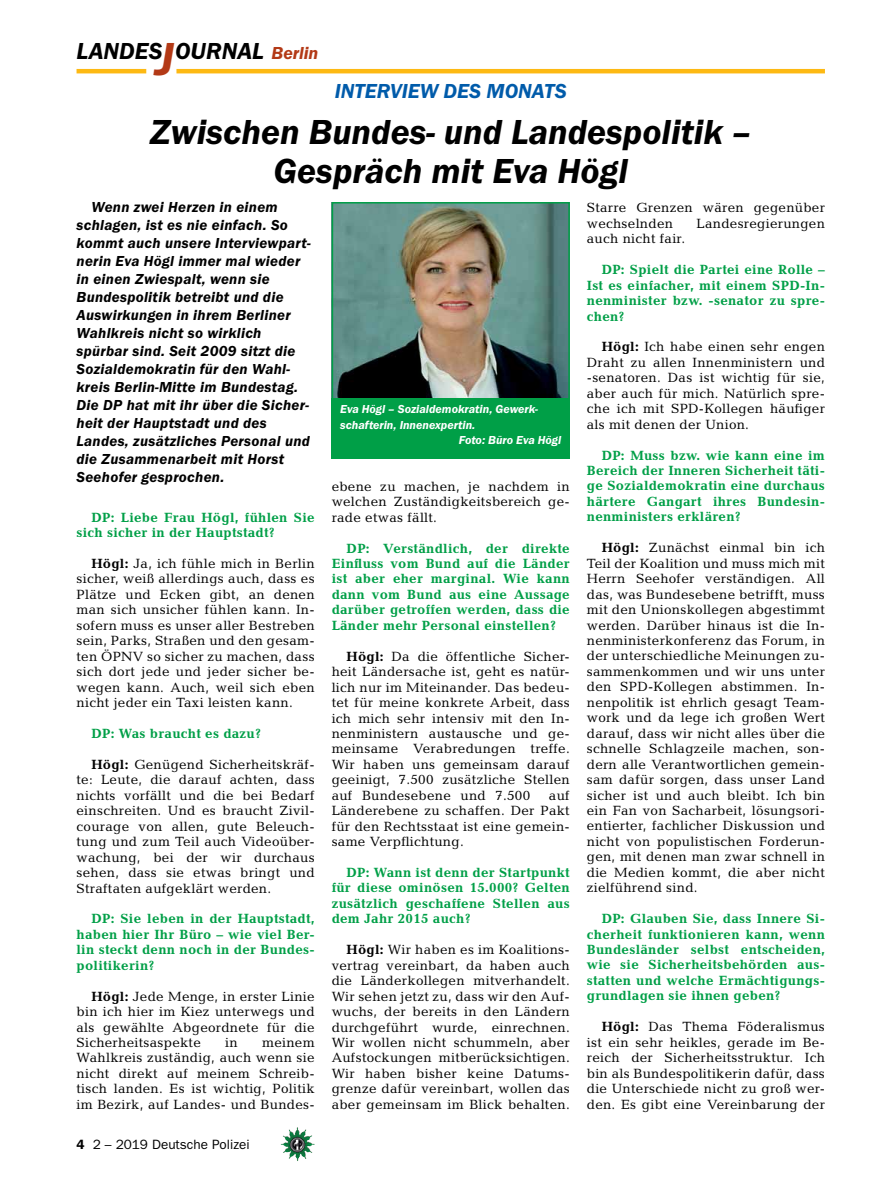
<style>
.page{position:relative;width:893px;height:1191px;background:#fff}
.page>*{position:absolute;margin:0;border:0;box-sizing:border-box;transform-origin:0 0}
.t1{font:italic 600 36px/39px "Franklin Gothic Itc T";color:#000;text-align:center}
.t2{font:italic 600 24px "Franklin Gothic Itc T";color:#000}
.t3{font:italic 600 21px "Franklin Gothic Itc T";letter-spacing:.01em;color:#005baa}
.t4{font:italic 600 15px/18px "Franklin Gothic Itc T";letter-spacing:.02em;color:#000}
.t5{font:13.5px/15.5px "Candida";letter-spacing:.02em;color:#000;text-align:justify}
.t6{font:700 13.5px/15.5px "Candida";letter-spacing:.02em;color:#009f47;text-align:justify}
.t7{font:13.5px "Franklin Gothic";color:#000}
.t8{font:italic 600 12px "Franklin Gothic Itc T";color:#fff}
.s1{font-size:48px;color:#b33916}
.s2{font-size:18px;color:#b33916}
.s3{font-weight:700}
.s4{font-weight:600}
</style>
<div class="page">
<hr style="left:77px;top:69px;width:69px;height:4px;background:#fdb913">
<hr style="left:176px;top:69px;width:649px;height:4px;background:#fdb913">
<img style="left:281px;top:1128px;width:16px;height:24px">
<img style="left:335px;top:205px;width:232px;height:194px">
<div style="left:332px;top:202px;width:238px;height:227px;border:2px solid #009f47"></div>
<div style="left:332px;top:399px;width:238px;height:60px;background:#009f47"></div>
<h2 class="t2" style="left:77px;top:37px;width:243px">LANDES<span class="s1">J</span>OURNAL <span class="s2">Berlin</span></h2>
<h3 class="t3" style="left:335px;top:79px;width:44px">Interview</h3>
<h3 class="t3" style="left:444px;top:79px;width:14px">des</h3>
<h3 class="t3" style="left:487px;top:79px;width:16px">Mona</h3>
<h3 class="t3" style="left:544px;top:79px;width:22px">ts</h3>
<h1 class="t1" style="left:150px;top:112px;width:603px">Zwischen Bundes- und Landespolitik –<br>Gespräch mit Eva Högl</h1>
<p class="t4" style="left:77px;top:198px;width:236px;text-indent:15px">Wenn zwei Herzen in einem schlagen, ist es nie einfach. So kommt auch unsere Interviewpart&shy;nerin Eva Högl immer mal wieder in einen Zwiespalt, wenn sie<br>Bundespolitik betreibt und die<br>Auswirkungen in ihrem Berliner<br>Wahlkreis nicht so wirklich spürbar sind. Seit 2009 sitzt die<br>Sozialdemokratin für den Wahl&shy;kreis Berlin-Mitte im Bundestag.<br>Die DP hat mit ihr über die Sicher&shy;heit der Hauptstadt und des<br>Landes, zusätzliches Personal und die Zusammenarbeit mit Horst<br>Seehofer gesprochen.</p>
<p class="t6" style="left:77px;top:509px;width:240px;text-indent:15px">DP: Liebe Frau Högl, fühlen Sie sich sicher in der Hauptstadt?</p>
<p class="t5" style="left:77px;top:556px;width:240px;text-indent:15px"><span class="s3">Högl:</span> Ja, ich fühle mich in Berlin sicher, weiß allerdings auch, dass es Plätze und Ecken gibt, an denen man sich unsicher fühlen kann. In&shy;sofern muss es unser aller Bestreben sein, Parks, Straßen und den gesam&shy;ten ÖPNV so sicher zu machen, dass sich dort jede und jeder sicher be&shy;wegen kann. Auch, weil sich eben nicht jeder ein Taxi leisten kann.</p>
<p class="t6" style="left:91px;top:725px;width:171px">DP: Was braucht es dazu?</p>
<p class="t5" style="left:77px;top:756px;width:240px;text-indent:15px"><span class="s3">Högl:</span> Genügend Sicherheitskräf&shy;te: Leute, die darauf achten, dass nichts vorfällt und die bei Bedarf einschreiten. Und es braucht Zivil&shy;courage von allen, gute Beleuch&shy;tung und zum Teil auch Videoüber&shy;wachung, bei der wir durchaus sehen, dass sie etwas bringt und Straftaten aufgeklärt werden.</p>
<p class="t6" style="left:77px;top:911px;width:240px;text-indent:15px">DP: Sie leben in der Hauptstadt, haben hier Ihr Büro – wie viel Ber&shy;lin steckt denn noch in der Bundes&shy;politikerin?</p>
<p class="t5" style="left:77px;top:988px;width:240px;text-indent:15px"><span class="s3">Högl:</span> Jede Menge, in erster Linie bin ich hier im Kiez unterwegs und als gewählte Abgeordnete für die Sicherheitsaspekte</p>
<p class="t5" style="left:77px;top:1034px;width:240px;text-indent:186px">meinem Wahlkreis zuständig, auch wenn sie nicht direkt auf meinem Schreib&shy;tisch landen. Es ist wichtig, Politik im Bezirk, auf Landes- und Bundes-</p>
<p class="t5" style="left:225px;top:1034px;width:14px">in</p>
<p class="t7" style="left:77px;top:1136px;width:175px"><span class="s4">4</span> 2 – 2019 Deutsche Polizei</p>
<p class="t8" style="left:340px;top:402px;width:200px">Eva Högl – Sozialdemokratin, Gewerk-</p>
<p class="t8" style="left:340px;top:418px;width:137px">schafterin, Innenexpertin.</p>
<p class="t8" style="left:459px;top:433px;width:104px">Foto: Büro Eva Högl</p>
<p class="t5" style="left:332px;top:478px;width:240px">ebene zu machen, je nachdem in welchen Zuständigkeitsbereich ge&shy;rade etwas fällt.</p>
<p class="t6" style="left:332px;top:540px;width:240px;text-indent:15px">DP: Verständlich, der direkte Einfluss vom Bund auf die Länder ist aber eher marginal. Wie kann dann vom Bund aus eine Aussage darüber getroffen werden, dass die Länder mehr Personal einstellen?</p>
<p class="t5" style="left:332px;top:648px;width:240px;text-indent:15px"><span class="s3">Högl:</span> Da die öffentliche Sicher&shy;heit Ländersache ist, geht es natür&shy;lich nur im Miteinander. Das bedeu&shy;tet für meine konkrete Arbeit, dass ich mich sehr intensiv mit den In&shy;nenministern austausche und ge&shy;meinsame Verabredungen treffe.<br>Wir haben uns gemeinsam darauf geeinigt, 7.500 zusätzliche Stellen auf Bundesebene und 7.500</p>
<p class="t5" style="left:332px;top:787px;width:240px;text-indent:217px">auf Länderebene zu schaffen. Der Pakt für den Rechtsstaat ist eine gemein&shy;same Verpflichtung.</p>
<p class="t6" style="left:332px;top:864px;width:240px;text-indent:15px">DP: Wann ist denn der Startpunkt für diese ominösen 15.000? Gelten zusätzlich geschaffene Stellen aus dem Jahr 2015 auch?</p>
<p class="t5" style="left:332px;top:942px;width:240px;text-indent:15px"><span class="s3">Högl:</span> Wir haben es im Koalitions&shy;vertrag vereinbart, da haben auch die Länderkollegen mitverhandelt.<br>Wir sehen jetzt zu, dass wir den Auf&shy;wuchs, der bereits in den Ländern durchgeführt wurde, einrechnen.<br>Wir wollen nicht schummeln, aber Aufstockungen mitberücksichtigen.<br>Wir haben bisher keine Datums&shy;grenze dafür vereinbart, wollen das aber gemeinsam im Blick behalten.</p>
<p class="t5" style="left:587px;top:200px;width:240px">Starre Grenzen wären gegenüber wechselnden</p>
<p class="t5" style="left:697px;top:215px;width:130px">Landesregierungen</p>
<p class="t5" style="left:587px;top:231px;width:100px">auch nicht fair.</p>
<p class="t6" style="left:587px;top:262px;width:240px;text-indent:15px">DP: Spielt die Partei eine Rolle – Ist es einfacher, mit einem SPD-In&shy;nenminister bzw. -senator zu spre&shy;chen?</p>
<p class="t5" style="left:587px;top:339px;width:240px;text-indent:15px"><span class="s3">Högl:</span> Ich habe einen sehr engen Draht zu allen Innenministern und -senatoren. Das ist wichtig für sie, aber auch für mich. Natürlich spre&shy;che ich mit SPD-Kollegen häufiger als mit denen der Union.</p>
<p class="t6" style="left:587px;top:447px;width:240px;text-indent:15px">DP: Muss bzw. wie kann eine im Bereich der Inneren Sicherheit täti&shy;ge Sozialdemokratin eine durchaus härtere Gangart ihres Bundesin&shy;nenministers erklären?</p>
<p class="t5" style="left:587px;top:540px;width:240px;text-indent:15px"><span class="s3">Högl:</span> Zunächst einmal bin ich Teil der Koalition und muss mich mit Herrn Seehofer verständigen. All das, was Bundesebene betrifft, muss mit den Unionskollegen abgestimmt werden. Darüber hinaus ist die In&shy;nenministerkonferenz das Forum, in der unterschiedliche Meinungen zu&shy;sammenkommen und wir uns unter den SPD-Kollegen abstimmen. In&shy;nenpolitik ist ehrlich gesagt Team&shy;work und da lege ich großen Wert darauf, dass wir nicht alles über die schnelle Schlagzeile machen, son&shy;dern alle Verantwortlichen gemein&shy;sam dafür sorgen, dass unser Land sicher ist und auch bleibt. Ich bin ein Fan von Sacharbeit, lösungsori&shy;entierter, fachlicher Diskussion und nicht von populistischen Forderun&shy;gen, mit denen man zwar schnell in die Medien kommt, die aber nicht zielführend sind.</p>
<p class="t6" style="left:587px;top:910px;width:240px;text-indent:15px">DP: Glauben Sie, dass Innere Si&shy;cherheit funktionieren kann, wenn Bundesländer selbst entscheiden, wie sie Sicherheitsbehörden aus&shy;statten und welche Ermächtigungs&shy;grundlagen sie ihnen geben?</p>
<p class="t5" style="left:587px;top:1019px;width:240px;text-indent:15px"><span class="s3">Högl:</span> Das Thema Föderalismus ist ein sehr heikles, gerade im Be&shy;reich der Sicherheitsstruktur. Ich bin als Bundespolitikerin dafür, dass die Unterschiede nicht zu groß wer&shy;den. Es gibt eine Vereinbarung der</p>
</div>
